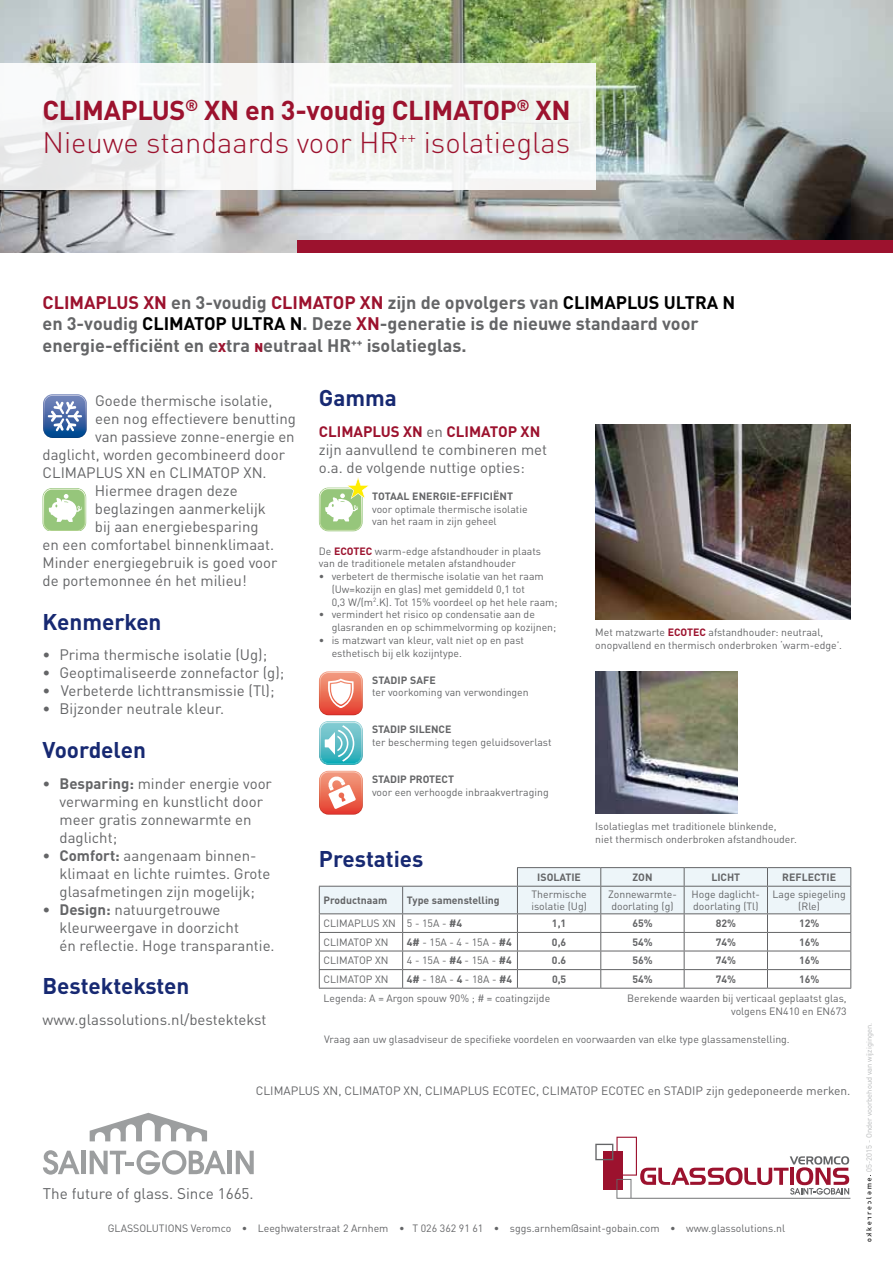
<style>
.page{position:relative;width:893px;height:1263px;background:#fff}
.page>*{position:absolute;margin:0;border:0;box-sizing:border-box;transform-origin:0 0}
.t1{font:300 29.25px "DINOT";color:#9c122e}
.t2{font:700 27px "DINOT";letter-spacing:-.01em;color:#9c122e}
.t3{font:700 22.5px "DINOT";color:#172972}
.t4{font:700 18px/21.6px "DINOT";color:#646567}
.t5{font:15.3px "DINOT";color:#646567}
.t6{font:15px/18px "DINOT";color:#646567}
.t7{font:12px "DINOT";color:#646567}
.t8{font:10.5px/12.8px "DINOT";color:#646567}
.t9{font:700 10.5px "DINOT";color:#646567}
.t10{font:7.5px "DINOT";color:#b6b8b9}
.s1{color:#9c122e}
.s2{color:#000}
.s3{font-weight:900;font-size:12.6px;color:#9c122e}
.s4{font-weight:700}
.s5{font-weight:700;color:#9c122e}
</style>
<div class="page">
<img style="left:0;top:0;width:893px;height:253px">
<div style="left:0;top:63px;width:595px;height:126px;background:linear-gradient(to right,#f2f3f4,#f4f6f3)"></div>
<div style="left:298px;top:240px;width:595px;height:13px;background:#9c122e"></div>
<svg style="left:866px;top:1175px;width:5px;height:67px"></svg>
<svg style="left:43px;top:488px;width:43px;height:43px"></svg>
<svg style="left:319px;top:671px;width:44px;height:44px"></svg>
<svg style="left:319px;top:724px;width:44px;height:41px;background:#78c8d0"></svg>
<img style="left:322px;top:721px;width:38px;height:3px">
<img style="left:323px;top:722px;width:36px;height:2px">
<svg style="left:319px;top:771px;width:44px;height:44px"></svg>
<svg style="left:319px;top:477px;width:50px;height:55px"></svg>
<img style="left:595px;top:424px;width:255px;height:196px">
<svg style="left:43px;top:394px;width:44px;height:44px"></svg>
<img style="left:595px;top:671px;width:142px;height:142px">
<svg style="left:595px;top:1137px;width:255px;height:62px"></svg>
<hr style="left:517px;top:867px;width:84px;height:1px;background:#646567">
<hr style="left:601px;top:867px;width:83px;height:1px;background:#646567">
<hr style="left:684px;top:867px;width:83px;height:1px;background:#646567">
<hr style="left:767px;top:867px;width:84px;height:1px;background:#646567">
<hr style="left:319px;top:988px;width:84px;height:1px;background:#646567">
<hr style="left:403px;top:988px;width:114px;height:1px;background:#646567">
<hr style="left:517px;top:988px;width:84px;height:1px;background:#646567">
<hr style="left:601px;top:988px;width:83px;height:1px;background:#646567">
<hr style="left:684px;top:988px;width:83px;height:1px;background:#646567">
<hr style="left:767px;top:988px;width:84px;height:1px;background:#646567">
<svg style="left:319px;top:868px;width:532px;height:120px"></svg>
<hr style="left:319px;top:886px;width:84px;height:1px;background:#646567">
<hr style="left:403px;top:886px;width:114px;height:1px;background:#646567">
<svg style="left:90px;top:1113px;width:117px;height:28px"></svg>
<hr style="left:228px;top:1151px;width:4px;height:23px;background:#9c9e9f">
<svg style="left:236px;top:1151px;width:18px;height:23px"></svg>
<div style="left:81px;top:1151px;width:5px;height:23px;background:#9c9e9f"></div>
<svg style="left:43px;top:1150px;width:37px;height:25px"></svg>
<svg style="left:90px;top:1150px;width:136px;height:25px"></svg>
<h2 class="t2" style="left:43px;top:93px;width:530px">CLIMAPLUS<sup>®</sup> XN en 3-voudig CLIMATOP<sup>®</sup> XN</h2>
<h1 class="t1" style="left:43px;top:125px;width:529px">Nieuwe standaards voor HR<sup>++</sup> isolatieglas</h1>
<h3 class="t4" style="left:43px;top:291px;width:694px"><span class="s1">CLIMAPLUS XN</span> en 3-voudig <span class="s1">CLIMATOP XN</span> zijn de opvolgers van <span class="s2">CLIMAPLUS ULTRA N </span>en 3-voudig <span class="s2">CLIMATOP ULTRA N</span>. Deze <span class="s1">XN</span>-generatie is de nieuwe standaard voor energie-efficiënt en e<span class="s3">x</span>tra <span class="s3">n</span>eutraal HR<sup>++</sup> isolatieglas.</h3>
<h3 class="t6" style="left:95px;top:391px;width:179px">Goede thermische isolatie,</h3>
<h3 class="t6" style="left:95px;top:409px;width:202px">een nog effectievere benutting</h3>
<h3 class="t6" style="left:95px;top:427px;width:201px">van passieve zonne-energie en</h3>
<h3 class="t6" style="left:43px;top:445px;width:244px">daglicht, worden gecombineerd door</h3>
<h3 class="t6" style="left:43px;top:463px;width:226px">CLIMAPLUS XN en CLIMATOP XN.</h3>
<h3 class="t6" style="left:95px;top:481px;width:144px">Hiermee dragen deze</h3>
<h3 class="t6" style="left:95px;top:499px;width:172px">beglazingen aanmerkelijk</h3>
<h3 class="t6" style="left:95px;top:517px;width:165px">bij aan energiebesparing</h3>
<h3 class="t6" style="left:43px;top:535px;width:233px">en een comfortabel binnenklimaat.</h3>
<h3 class="t6" style="left:43px;top:553px;width:236px">Minder energiegebruik is goed voor</h3>
<h3 class="t6" style="left:43px;top:571px;width:206px">de portemonnee én het milieu!</h3>
<h3 class="t3" style="left:43px;top:607px;width:121px">Kenmerken</h3>
<h3 class="t6" style="left:43px;top:646px;width:226px">• Prima thermische isolatie (Ug);</h3>
<h3 class="t6" style="left:43px;top:664px;width:243px">• Geoptimaliseerde zonnefactor (g);</h3>
<h3 class="t6" style="left:43px;top:682px;width:234px">• Verbeterde lichttransmissie (Tl);</h3>
<h3 class="t6" style="left:43px;top:700px;width:183px">• Bijzonder neutrale kleur.</h3>
<h3 class="t3" style="left:43px;top:735px;width:105px">Voordelen</h3>
<h3 class="t6" style="left:60px;top:774px;width:214px;text-indent:-17px">• <span class="s4">Besparing:</span> minder energie voor verwarming en kunstlicht door meer gratis zonnewarmte en daglicht;</h3>
<h3 class="t6" style="left:60px;top:846px;width:212px;text-indent:-17px">• <span class="s4">Comfort:</span> aangenaam binnen&shy;klimaat en lichte ruimtes. Grote glasafmetingen zijn mogelijk;</h3>
<h3 class="t6" style="left:60px;top:900px;width:217px;text-indent:-17px">• <span class="s4">Design:</span> natuurgetrouwe kleurweergave in doorzicht<br>én reflectie. Hoge transparantie.</h3>
<h3 class="t3" style="left:43px;top:971px;width:149px">Bestekteksten</h3>
<h3 class="t6" style="left:43px;top:1010px;width:225px">www.glassolutions.nl/bestektekst</h3>
<h3 class="t3" style="left:319px;top:383px;width:80px">Gamma</h3>
<h3 class="t6" style="left:319px;top:422px;width:230px"><span class="s5">CLIMAPLUS XN</span> en <span class="s5">CLIMATOP XN </span>zijn aanvullend te combineren met o.a. de volgende nuttige opties:</h3>
<p class="t9" style="left:372px;top:489px;width:143px">TOTAAL ENERGIE-EFFICIËNT</p>
<p class="t8" style="left:372px;top:502px;width:157px">voor optimale thermische isolatie van het raam in zijn geheel</p>
<p class="t8" style="left:319px;top:544px;width:224px">De <span class="s5">ECOTEC</span> warm-edge afstandhouder in plaats van de traditionele metalen afstandhouder</p>
<p class="t8" style="left:332px;top:570px;width:227px;text-indent:-13px">• verbetert de thermische isolatie van het raam (Uw=kozijn en glas) met gemiddeld 0,1 tot<br>0,3 W/(m<sup>2</sup>.K). Tot 15% voordeel op het hele raam;</p>
<p class="t8" style="left:332px;top:608px;width:226px;text-indent:-13px">• vermindert het risico op condensatie aan de glasranden en op schimmelvorming op kozijnen;</p>
<p class="t8" style="left:332px;top:633px;width:194px;text-indent:-13px">• is matzwart van kleur, valt niet op en past esthetisch bij elk kozijntype.</p>
<p class="t8" style="left:595px;top:626px;width:248px">Met matzwarte <span class="s5">ECOTEC</span> afstandhouder: neutraal, onopvallend en thermisch onderbroken ‘warm-edge’.</p>
<p class="t9" style="left:372px;top:673px;width:65px">STADIP SAFE</p>
<p class="t8" style="left:372px;top:686px;width:158px">ter voorkoming van verwondingen</p>
<p class="t9" style="left:372px;top:723px;width:81px">STADIP SILENCE</p>
<p class="t8" style="left:372px;top:736px;width:181px">ter bescherming tegen geluidsoverlast</p>
<p class="t9" style="left:372px;top:772px;width:83px">STADIP PROTECT</p>
<p class="t8" style="left:372px;top:785px;width:178px">voor een verhoogde inbraakvertraging</p>
<p class="t8" style="left:595px;top:820px;width:203px">Isolatieglas met traditionele blinkende,<br>niet thermisch onderbroken afstandhouder.</p>
<h3 class="t3" style="left:319px;top:844px;width:106px">Prestaties</h3>
<p class="t9" style="left:537px;top:870px;width:45px">ISOLATIE</p>
<p class="t9" style="left:632px;top:870px;width:21px">ZON</p>
<p class="t9" style="left:711px;top:870px;width:30px">LICHT</p>
<p class="t9" style="left:782px;top:870px;width:55px">REFLECTIE</p>
<p class="t9" style="left:324px;top:893px;width:65px">Productnaam</p>
<p class="t9" style="left:407px;top:893px;width:94px">Type samenstelling</p>
<p class="t8" style="left:531px;top:888px;width:57px;line-height:12px">Thermische isolatie (Ug)</p>
<p class="t8" style="left:608px;top:888px;width:70px;line-height:12px;text-align:center">Zonnewarmte&shy;doorlating (g)</p>
<p class="t8" style="left:692px;top:888px;width:70px;line-height:12px">Hoge daglicht&shy;doorlating (Tl)</p>
<p class="t8" style="left:773px;top:888px;width:75px;line-height:12px;text-align:center">Lage spiegeling (Rle)</p>
<p class="t8" style="left:324px;top:917px;width:140px">CLIMAPLUS XN 5 - 15A - <span class="s4">#4</span></p>
<p class="t9" style="left:552px;top:916px;width:16px">1,1</p>
<p class="t9" style="left:632px;top:916px;width:22px">65%</p>
<p class="t9" style="left:716px;top:916px;width:22px">82%</p>
<p class="t9" style="left:799px;top:916px;width:22px">12%</p>
<p class="t8" style="left:324px;top:935px;width:67px">CLIMATOP XN</p>
<p class="t8" style="left:407px;top:935px;width:106px"><span class="s4">4#</span> - 15A - 4 - 15A - <span class="s4">#4</span></p>
<p class="t9" style="left:552px;top:935px;width:16px">0,6</p>
<p class="t9" style="left:632px;top:935px;width:22px">54%</p>
<p class="t9" style="left:716px;top:935px;width:22px">74%</p>
<p class="t9" style="left:799px;top:935px;width:22px">16%</p>
<p class="t8" style="left:324px;top:954px;width:67px">CLIMATOP XN</p>
<p class="t8" style="left:407px;top:954px;width:106px">4 - 15A - <span class="s4">#4</span> - 15A - <span class="s4">#4</span></p>
<p class="t9" style="left:552px;top:954px;width:16px">0.6</p>
<p class="t9" style="left:632px;top:954px;width:22px">56%</p>
<p class="t9" style="left:716px;top:954px;width:22px">74%</p>
<p class="t9" style="left:799px;top:954px;width:22px">16%</p>
<p class="t8" style="left:324px;top:972px;width:67px">CLIMATOP XN</p>
<p class="t8" style="left:407px;top:972px;width:107px"><span class="s4">4#</span>-18A-<span class="s4">4</span>-18A-<span class="s4">#4</span></p>
<p class="t9" style="left:552px;top:972px;width:16px">0,5</p>
<p class="t9" style="left:632px;top:972px;width:22px">54%</p>
<p class="t9" style="left:716px;top:972px;width:22px">74%</p>
<p class="t9" style="left:799px;top:972px;width:22px">16%</p>
<p class="t8" style="left:324px;top:991px;width:228px">Legenda: A = Argon spouw 90% ; # = coatingzijde</p>
<p class="t8" style="left:627px;top:992px;width:221px;text-align:right">Berekende waarden bij verticaal geplaatst glas, volgens EN410 en EN673</p>
<p class="t8" style="left:324px;top:1033px;width:467px">Vraag aan uw glasadviseur de specifieke voordelen en voorwaarden van elke type glassamenstelling.</p>
<p class="t7" style="left:256px;top:1083px;width:596px">CLIMAPLUS XN, CLIMATOP XN, CLIMAPLUS ECOTEC, CLIMATOP ECOTEC en STADIP zijn gedeponeerde merken.</p>
<h3 class="t5" style="left:43px;top:1183px;width:212px">The future of glass. Since 1665.</h3>
<p class="t8" style="left:108px;top:1221px;width:679px">GLASSOLUTIONS Veromco • Leeghwaterstraat 2 Arnhem • T 026 362 91 61 • sggs.arnhem@saint-gobain.com • www.glassolutions.nl</p>
<p class="t10" style="left:864px;top:1172px;width:150px;rotate:-90deg">05-2015 - Onder voorbehoud van wijzigingen.</p>
</div>
